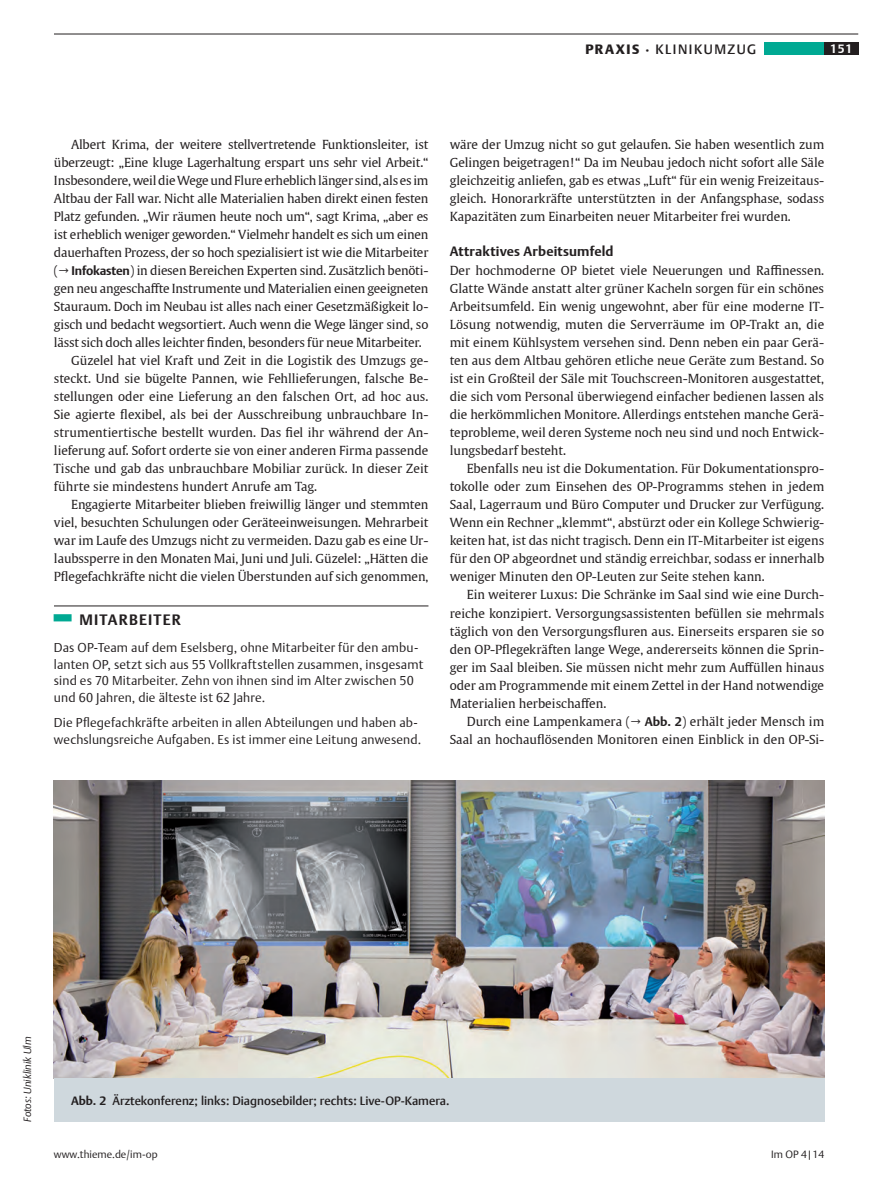
<style>
.page{position:relative;width:891px;height:1196px;background:#fff}
.page>*{position:absolute;margin:0;border:0;box-sizing:border-box;transform-origin:0 0}
.t1{font:700 15px "Thieme Argo 2011";letter-spacing:.075em;color:#231f20}
.t2{font:700 13.5px "Thieme Argo 2011";letter-spacing:.01em;color:#231f20}
.t3{font:500 13.5px "Thieme Argo 2011";letter-spacing:.11em;color:#231f20}
.t4{font:300 12.75px/16.5px "Thieme Argo 2011";letter-spacing:.01em;color:#231f20}
.t5{font:12.45px/18px "Thieme Gulliver 2011";letter-spacing:-.01em;color:#231f20;text-align:justify}
.t6{font:500 12px "Thieme Argo 2011";color:#231f20}
.t7{font:700 12px "Thieme Argo 2011";color:#fff}
.t8{font:300 10.5px "Thieme Argo 2011";letter-spacing:.005em;color:#231f20}
.t9{font:italic 300 10.5px "Thieme Argo 2011";color:#231f20}
.s1{font-weight:900}
.s2{font-weight:700}
.s3{font-family:"Thieme Argo 2011";font-weight:700}
.s4{font-weight:300;font-size:13.5px;color:#00a993}
</style>
<div class="page">
<div style="left:764px;top:42px;width:60px;height:12px;background:#00a993"></div>
<div style="left:824px;top:42px;width:34px;height:12px;background:#231f20"></div>
<hr style="left:54px;top:34px;width:804px;height:1px;background:#231f20">
<img style="left:54px;top:780px;width:770px;height:298px">
<div style="left:54px;top:1078px;width:770px;height:43px;background:#cfd8dd"></div>
<hr style="left:54px;top:605px;width:374px;height:1px;background:#231f20">
<p class="t3" style="left:585px;top:41px;width:172px"><span class="s1">PRAXIS</span> <span class="s2">·</span> Klinikumzug</p>
<p class="t7" style="left:830px;top:40px;width:24px">151</p>
<p class="t5" style="left:71px;top:135px;width:359px">Albert Krima, der weitere stellvertretende Funktionsleiter, ist</p>
<p class="t5" style="left:54px;top:153px;width:376px">überzeugt: „Eine kluge Lagerhaltung erspart uns sehr viel Arbeit.“</p>
<p class="t5" style="left:54px;top:171px;width:376px">Insbesondere, weil die Wege und Flure erheblich länger sind, als es im</p>
<p class="t5" style="left:54px;top:189px;width:376px">Altbau der Fall war. Nicht alle Materialien haben direkt einen festen</p>
<p class="t5" style="left:54px;top:207px;width:376px">Platz gefunden. „Wir räumen heute noch um“, sagt Krima, „aber es</p>
<p class="t5" style="left:54px;top:225px;width:376px">ist erheblich weniger geworden.“ Vielmehr handelt es sich um einen</p>
<p class="t5" style="left:54px;top:243px;width:376px">dauerhaften Prozess, der so hoch spezialisiert ist wie die Mitarbeiter</p>
<p class="t5" style="left:54px;top:261px;width:376px">(→ <span class="s3">Infokasten</span>) in diesen Bereichen Experten sind. Zusätzlich benöti-</p>
<p class="t5" style="left:54px;top:279px;width:376px">gen neu angeschaffte Instrumente und Materialien einen geeigneten</p>
<p class="t5" style="left:54px;top:297px;width:376px">Stauraum. Doch im Neubau ist alles nach einer Gesetzmäßigkeit lo-</p>
<p class="t5" style="left:54px;top:315px;width:376px">gisch und bedacht wegsortiert. Auch wenn die Wege länger sind, so</p>
<p class="t5" style="left:54px;top:333px;width:369px">lässt sich doch alles leichter finden, besonders für neue Mitarbeiter.</p>
<p class="t5" style="left:71px;top:351px;width:359px">Güzelel hat viel Kraft und Zeit in die Logistik des Umzugs ge-</p>
<p class="t5" style="left:54px;top:369px;width:376px">steckt. Und sie bügelte Pannen, wie Fehllieferungen, falsche Be-</p>
<p class="t5" style="left:54px;top:387px;width:376px">stellungen oder eine Lieferung an den falschen Ort, ad hoc aus.</p>
<p class="t5" style="left:54px;top:405px;width:375px">Sie agierte flexibel, als bei der Ausschreibung unbrauchbare In-</p>
<p class="t5" style="left:54px;top:423px;width:376px">strumentiertische bestellt wurden. Das fiel ihr während der An-</p>
<p class="t5" style="left:54px;top:441px;width:376px">lieferung auf. Sofort orderte sie von einer anderen Firma passende</p>
<p class="t5" style="left:54px;top:459px;width:376px">Tische und gab das unbrauchbare Mobiliar zurück. In dieser Zeit</p>
<p class="t5" style="left:54px;top:477px;width:264px">führte sie mindestens hundert Anrufe am Tag.</p>
<p class="t5" style="left:71px;top:495px;width:359px">Engagierte Mitarbeiter blieben freiwillig länger und stemmten</p>
<p class="t5" style="left:54px;top:513px;width:376px">viel, besuchten Schulungen oder Geräteeinweisungen. Mehrarbeit</p>
<p class="t5" style="left:54px;top:531px;width:376px">war im Laufe des Umzugs nicht zu vermeiden. Dazu gab es eine Ur-</p>
<p class="t5" style="left:54px;top:549px;width:376px">laubssperre in den Monaten Mai, Juni und Juli. Güzelel: „Hätten die</p>
<p class="t5" style="left:54px;top:567px;width:376px">Pflegefachkräfte nicht die vielen Überstunden auf sich genommen,</p>
<p class="t1" style="left:54px;top:610px;width:128px"><span class="s4">▀</span> Mitarbeiter</p>
<p class="t4" style="left:54px;top:639px;width:371px">Das OP-Team auf dem Eselsberg, ohne Mitarbeiter für den ambu&shy;lanten OP, setzt sich aus 55 Vollkraftstellen zusammen, insgesamt sind es 70 Mitarbeiter. Zehn von ihnen sind im Alter zwischen 50 und 60 Jahren, die älteste ist 62 Jahre.</p>
<p class="t4" style="left:54px;top:713px;width:368px">Die Pflegefachkräfte arbeiten in allen Abteilungen und haben ab&shy;wechslungsreiche Aufgaben. Es ist immer eine Leitung anwesend.</p>
<p class="t5" style="left:449px;top:135px;width:376px">wäre der Umzug nicht so gut gelaufen. Sie haben wesentlich zum Gelingen beigetragen!“ Da im Neubau jedoch nicht sofort alle Säle gleichzeitig anliefen, gab es etwas „Luft“ für ein wenig Freizeitaus&shy;gleich. Honorarkräfte unterstützten in der Anfangsphase, sodass Kapazitäten zum Einarbeiten neuer Mitarbeiter frei wurden.</p>
<p class="t2" style="left:449px;top:242px;width:165px">Attraktives Arbeitsumfeld</p>
<p class="t5" style="left:449px;top:261px;width:376px">Der hochmoderne OP bietet viele Neuerungen und Raffinessen.<br>Glatte Wände anstatt alter grüner Kacheln sorgen für ein schönes Arbeitsumfeld. Ein wenig ungewohnt, aber für eine moderne IT-Lösung notwendig, muten die Serverräume im OP-Trakt an, die mit einem Kühlsystem versehen sind. Denn neben ein paar Gerä&shy;ten aus dem Altbau gehören etliche neue Geräte zum Bestand. So ist ein Großteil der Säle mit Touchscreen-Monitoren ausgestattet, die sich vom Personal überwiegend einfacher bedienen lassen als die herkömmlichen Monitore. Allerdings entstehen manche Gerä&shy;teprobleme, weil deren Systeme noch neu sind und noch Entwick&shy;lungsbedarf besteht.</p>
<p class="t5" style="left:449px;top:459px;width:376px;text-indent:17px">Ebenfalls neu ist die Dokumentation. Für Dokumentationspro&shy;tokolle oder zum Einsehen des OP-Programms stehen in jedem Saal, Lagerraum und Büro Computer und Drucker zur Verfügung.<br>Wenn ein Rechner „klemmt“, abstürzt oder ein Kollege Schwierig&shy;keiten hat, ist das nicht tragisch. Denn ein IT-Mitarbeiter ist eigens für den OP abgeordnet und ständig erreichbar, sodass er innerhalb weniger Minuten den OP-Leuten zur Seite stehen kann.</p>
<p class="t5" style="left:449px;top:585px;width:376px;text-indent:17px">Ein weiterer Luxus: Die Schränke im Saal sind wie eine Durch&shy;reiche konzipiert. Versorgungsassistenten befüllen sie mehrmals täglich von den Versorgungsfluren aus. Einerseits ersparen sie so den OP-Pflegekräften lange Wege, andererseits können die Sprin&shy;ger im Saal bleiben. Sie müssen nicht mehr zum Auffüllen hinaus oder am Programmende mit einem Zettel in der Hand notwendige Materialien herbeischaffen.</p>
<p class="t5" style="left:449px;top:711px;width:376px;text-align:right">Durch eine Lampenkamera (→ <span class="s3">Abb. 2</span>) erhält jeder Mensch im<br>Saal an hochauflösenden Monitoren einen Einblick in den OP-Si-</p>
<p class="t9" style="left:20px;top:1121px;width:87px;rotate:-90deg">Fotos: Uniklinik Ulm</p>
<p class="t6" style="left:71px;top:1092px;width:380px"><span class="s2">Abb. 2</span> Ärztekonferenz; links: Diagnosebilder; rechts: Live-OP-Kamera.</p>
<p class="t8" style="left:54px;top:1146px;width:105px">www.thieme.de/im-op</p>
<p class="t8" style="left:770px;top:1146px;width:55px">Im OP 4|14</p>
</div>
